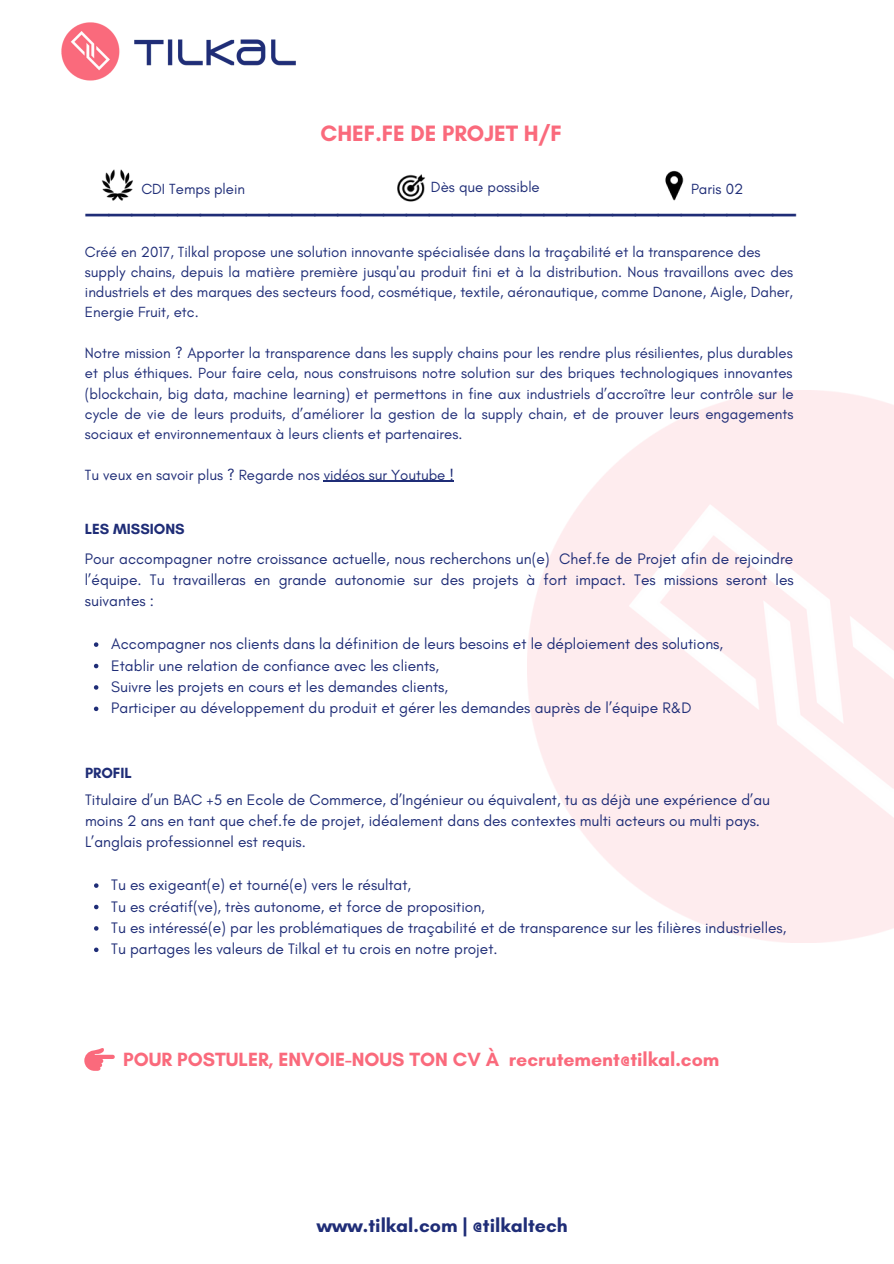
<style>
.page{position:relative;width:894px;height:1264px;background:#fff}
.page>*{position:absolute;margin:0;border:0;box-sizing:border-box;transform-origin:0 0}
.t1{font:41.1px "Arimo";color:#1f2d77}
.t2{font:700 22.65px "Glacial Indifference";color:#fa6a7c}
.t3{font:700 19.5px "Glacial Indifference";color:#fa6a7c}
.t4{font:700 19.5px "Glacial Indifference";color:#1f2d77}
.t5{font:15.45px/21.5px "Glacial Indifference";color:#1f2d77}
.t6{font:15px/20.2px "Glacial Indifference";color:#1f2d77}
.t7{font:700 15px "Glacial Indifference";color:#1f2d77}
</style>
<div class="page">
<img style="left:665px;top:170px;width:19px;height:31px">
<img style="left:101px;top:169px;width:32px;height:32px">
<img style="left:397px;top:174px;width:28px;height:28px">
<svg style="left:84px;top:1048px;width:31px;height:22px"></svg>
<img style="left:61px;top:22px;width:235px;height:59px">
<hr style="left:324px;top:481px;width:130px;height:1px;background:#1f2d77">
<svg style="left:94px;top:642px;width:4px;height:5px"></svg>
<svg style="left:94px;top:663px;width:4px;height:5px"></svg>
<svg style="left:94px;top:685px;width:4px;height:4px"></svg>
<svg style="left:94px;top:706px;width:4px;height:5px"></svg>
<svg style="left:94px;top:883px;width:4px;height:4px"></svg>
<svg style="left:94px;top:904px;width:4px;height:5px"></svg>
<svg style="left:94px;top:926px;width:4px;height:4px"></svg>
<svg style="left:94px;top:947px;width:4px;height:5px"></svg>
<h2 class="t2" style="left:320px;top:120px;width:243px">CHEF.FE DE PROJET H/F</h2>
<p class="t6" style="left:141px;top:179px;width:105px">CDI Temps plein</p>
<p class="t6" style="left:431px;top:177px;width:110px">Dès que possible</p>
<p class="t6" style="left:690px;top:179px;width:54px">Paris 02</p>
<h1 class="t1" style="left:86px;top:170px;width:711px">_______________________________</h1>
<p class="t6" style="left:85px;top:241px;width:709px">Créé en 2017, Tilkal propose une solution innovante spécialisée dans la traçabilité et la transparence des supply chains, depuis la matière première jusqu'au produit fini et à la distribution. Nous travaillons avec des industriels et des marques des secteurs food, cosmétique, textile, aéronautique, comme Danone, Aigle, Daher, Energie Fruit, etc.</p>
<p class="t6" style="left:85px;top:342px;width:710px;text-align:justify">Notre mission ? Apporter la transparence dans les supply chains pour les rendre plus résilientes, plus durables et plus éthiques. Pour faire cela, nous construisons notre solution sur des briques technologiques innovantes (blockchain, big data, machine learning) et permettons in fine aux industriels d’accroître leur contrôle sur le cycle de vie de leurs produits, d’améliorer la gestion de la supply chain, et de prouver leurs engagements sociaux et environnementaux à leurs clients et partenaires.</p>
<p class="t6" style="left:85px;top:464px;width:370px">Tu veux en savoir plus ? Regarde nos vidéos sur Youtube !</p>
<p class="t7" style="left:85px;top:519px;width:101px">LES MISSIONS</p>
<p class="t5" style="left:85px;top:547px;width:710px;text-align:justify">Pour accompagner notre croissance actuelle, nous recherchons un(e) Chef.fe de Projet afin de rejoindre l’équipe. Tu travailleras en grande autonomie sur des projets à fort impact. Tes missions seront les suivantes :</p>
<p class="t5" style="left:111px;top:633px;width:613px">Accompagner nos clients dans la définition de leurs besoins et le déploiement des solutions, Etablir une relation de confiance avec les clients,<br>Suivre les projets en cours et les demandes clients,<br>Participer au développement du produit et gérer les demandes auprès de l’équipe R&amp;D</p>
<p class="t7" style="left:85px;top:763px;width:48px">PROFIL</p>
<p class="t5" style="left:85px;top:788px;width:686px">Titulaire d’un BAC +5 en Ecole de Commerce, d’Ingénieur ou équivalent, tu as déjà une expérience d’au moins 2 ans en tant que chef.fe de projet, idéalement dans des contextes multi acteurs ou multi pays.<br>L’anglais professionnel est requis.</p>
<p class="t5" style="left:111px;top:874px;width:676px">Tu es exigeant(e) et tourné(e) vers le résultat,<br>Tu es créatif(ve), très autonome, et force de proposition,<br>Tu es intéressé(e) par les problématiques de traçabilité et de transparence sur les filières industrielles, Tu partages les valeurs de Tilkal et tu crois en notre projet.</p>
<p class="t3" style="left:123px;top:1047px;width:597px">POUR POSTULER, ENVOIE-NOUS TON CV À recrutement@tilkal.com</p>
<p class="t4" style="left:317px;top:1213px;width:252px">www.tilkal.com | @tilkaltech</p>
</div>
